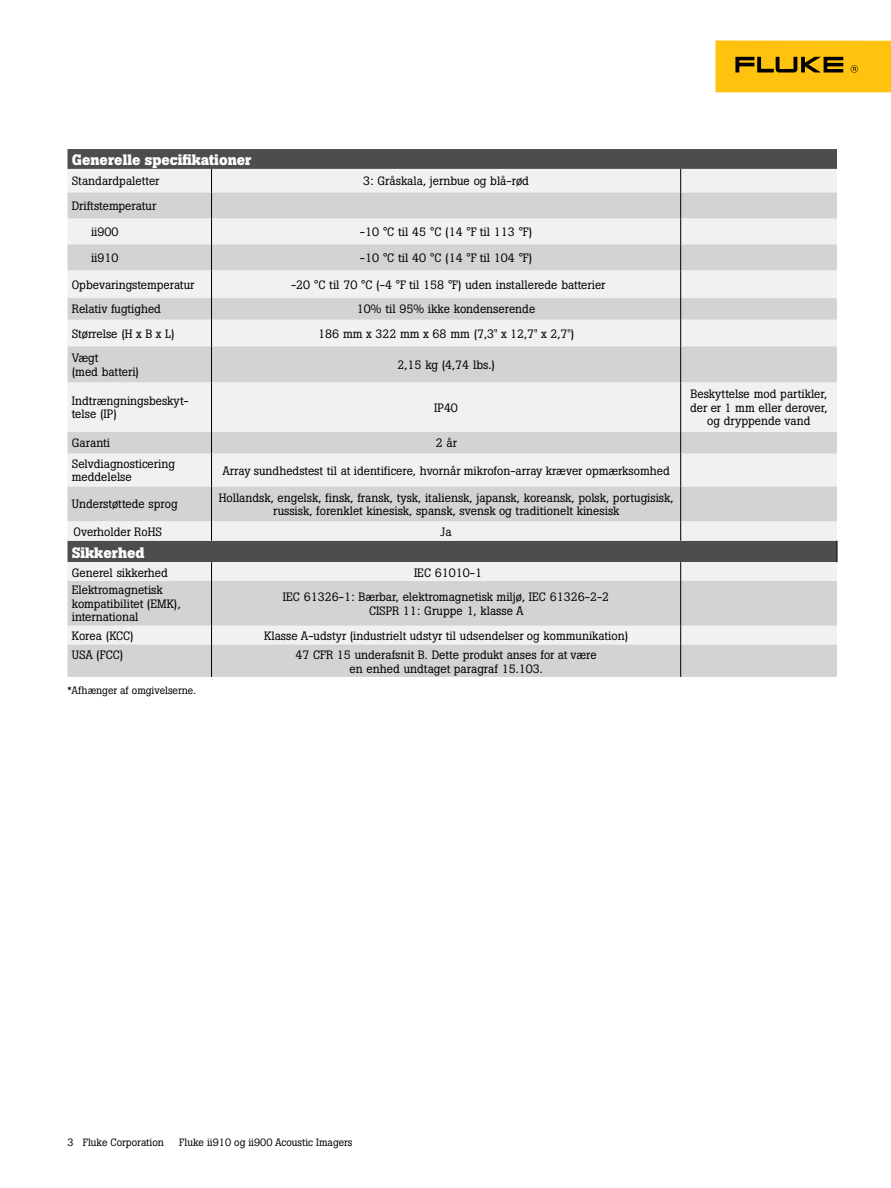
<style>
.page{position:relative;width:891px;height:1188px;background:#fff}
.page>*{position:absolute;margin:0;border:0;box-sizing:border-box;transform-origin:0 0}
.t1{font:700 15px "Boton Pro";color:#fff}
.t2{font:12px/13.5px "Boton Pro";color:#000}
.t3{font:10.5px "Boton Pro";color:#000}
</style>
<div class="page">
<div style="left:716px;top:40px;width:175px;height:52px;background:#ffc20e"></div>
<svg style="left:735px;top:57px;width:108px;height:15px"></svg>
<svg style="left:851px;top:65px;width:7px;height:8px"></svg>
<div style="left:68px;top:149px;width:769px;height:20px;background:#4d4d4f"></div>
<div style="left:68px;top:169px;width:769px;height:24px;background:#f1f1f2"></div>
<svg style="left:68px;top:193px;width:769px;height:484px;fill:#d1d3d4"></svg>
<svg style="left:211px;top:521px;width:1px;height:20px"></svg>
<svg style="left:680px;top:521px;width:1px;height:20px"></svg>
<svg style="left:837px;top:541px;width:1px;height:21px"></svg>
<svg style="left:211px;top:562px;width:1px;height:19px"></svg>
<svg style="left:680px;top:562px;width:1px;height:19px"></svg>
<svg style="left:211px;top:626px;width:1px;height:19px"></svg>
<svg style="left:680px;top:626px;width:1px;height:19px"></svg>
<hr style="left:211px;top:645px;width:1px;height:32px;background:#000">
<hr style="left:680px;top:645px;width:1px;height:32px;background:#000">
<svg style="left:211px;top:169px;width:1px;height:177px"></svg>
<hr style="left:211px;top:346px;width:1px;height:36px;background:#000">
<hr style="left:211px;top:382px;width:1px;height:50px;background:#000">
<hr style="left:211px;top:487px;width:1px;height:34px;background:#000">
<hr style="left:211px;top:581px;width:1px;height:45px;background:#000">
<hr style="left:680px;top:487px;width:1px;height:34px;background:#000">
<hr style="left:680px;top:581px;width:1px;height:45px;background:#000">
<svg style="left:680px;top:169px;width:1px;height:177px"></svg>
<hr style="left:680px;top:346px;width:1px;height:36px;background:#000">
<hr style="left:680px;top:382px;width:1px;height:50px;background:#000">
<svg style="left:211px;top:432px;width:1px;height:22px"></svg>
<svg style="left:680px;top:432px;width:1px;height:22px"></svg>
<hr style="left:211px;top:454px;width:1px;height:33px;background:#000">
<hr style="left:680px;top:454px;width:1px;height:33px;background:#000">
<p class="t1" style="left:72px;top:150px;width:181px">Generelle specifikationer</p>
<p class="t2" style="left:72px;top:174px;width:89px">Standardpaletter</p>
<p class="t2" style="left:363px;top:174px;width:167px">3: Gråskala, jernbue og blå-rød</p>
<p class="t2" style="left:91px;top:193px;width:67px;line-height:26px;text-indent:-19px">Driftstemperatur ii900</p>
<p class="t2" style="left:360px;top:225px;width:174px">-10 °C til 45 °C (14 °F til 113 °F)</p>
<p class="t2" style="left:91px;top:251px;width:29px">ii910</p>
<p class="t2" style="left:360px;top:251px;width:174px">-10 °C til 40 °C (14 °F til 104 °F)</p>
<p class="t2" style="left:72px;top:278px;width:124px">Opbevaringstemperatur</p>
<p class="t2" style="left:291px;top:278px;width:316px">-20 °C til 70 °C (-4 °F til 158 °F) uden installerede batterier</p>
<p class="t2" style="left:72px;top:302px;width:91px">Relativ fugtighed</p>
<p class="t2" style="left:357px;top:302px;width:180px">10% til 95% ikke kondenserende</p>
<p class="t2" style="left:72px;top:327px;width:104px">Størrelse (H x B x L)</p>
<p class="t2" style="left:318px;top:327px;width:258px">186 mm x 322 mm x 68 mm (7,3" x 12,7" x 2,7")</p>
<p class="t2" style="left:72px;top:351px;width:69px">Vægt<br>(med batteri)</p>
<p class="t2" style="left:398px;top:358px;width:99px">2,15 kg (4,74 lbs.)</p>
<p class="t2" style="left:72px;top:394px;width:118px">Indtrængningsbeskyt&shy;telse (IP)</p>
<p class="t2" style="left:434px;top:401px;width:25px">IP40</p>
<p class="t2" style="left:72px;top:436px;width:40px">Garanti</p>
<p class="t2" style="left:436px;top:436px;width:23px">2 år</p>
<p class="t2" style="left:72px;top:457px;width:105px">Selvdiagnosticering meddelelse</p>
<p class="t2" style="left:222px;top:464px;width:449px">Array sundhedstest til at identificere, hvornår mikrofon-array kræver opmærksomhed</p>
<p class="t2" style="left:72px;top:498px;width:107px">Understøttede sprog</p>
<p class="t2" style="left:219px;top:491px;width:456px;text-align:center">Hollandsk, engelsk, finsk, fransk, tysk, italiensk, japansk, koreansk, polsk, portugisisk, russisk, forenklet kinesisk, spansk, svensk og traditionelt kinesisk</p>
<p class="t2" style="left:74px;top:525px;width:90px">Overholder RoHS</p>
<p class="t2" style="left:441px;top:525px;width:13px">Ja</p>
<p class="t1" style="left:72px;top:543px;width:74px">Sikkerhed</p>
<p class="t2" style="left:72px;top:566px;width:98px">Generel sikkerhed</p>
<p class="t2" style="left:414px;top:566px;width:70px">IEC 61010-1</p>
<p class="t2" style="left:72px;top:583px;width:110px">Elektromagnetisk kompatibilitet (EMK), international</p>
<p class="t2" style="left:283px;top:590px;width:328px;text-align:center">IEC 61326-1: Bærbar, elektromagnetisk miljø, IEC 61326-2-2<br>CISPR 11: Gruppe 1, klasse A</p>
<p class="t2" style="left:72px;top:629px;width:63px">Korea (KCC)</p>
<p class="t2" style="left:264px;top:629px;width:366px">Klasse A-udstyr (industrielt udstyr til udsendelser og kommunikation)</p>
<p class="t2" style="left:72px;top:648px;width:53px">USA (FCC)</p>
<p class="t2" style="left:295px;top:648px;width:303px;text-align:center">47 CFR 15 underafsnit B. Dette produkt anses for at være en enhed undtaget paragraf 15.103.</p>
<p class="t3" style="left:68px;top:683px;width:130px">*Afhænger af omgivelserne.</p>
<p class="t2" style="left:690px;top:387px;width:139px;text-align:center">Beskyttelse mod partikler, der er 1 mm eller derover, og dryppende vand</p>
<p class="t3" style="left:68px;top:1136px;width:98px">3 Fluke Corporation</p>
<p class="t3" style="left:179px;top:1136px;width:175px">Fluke ii910 og ii900 Acoustic Imagers</p>
</div>
